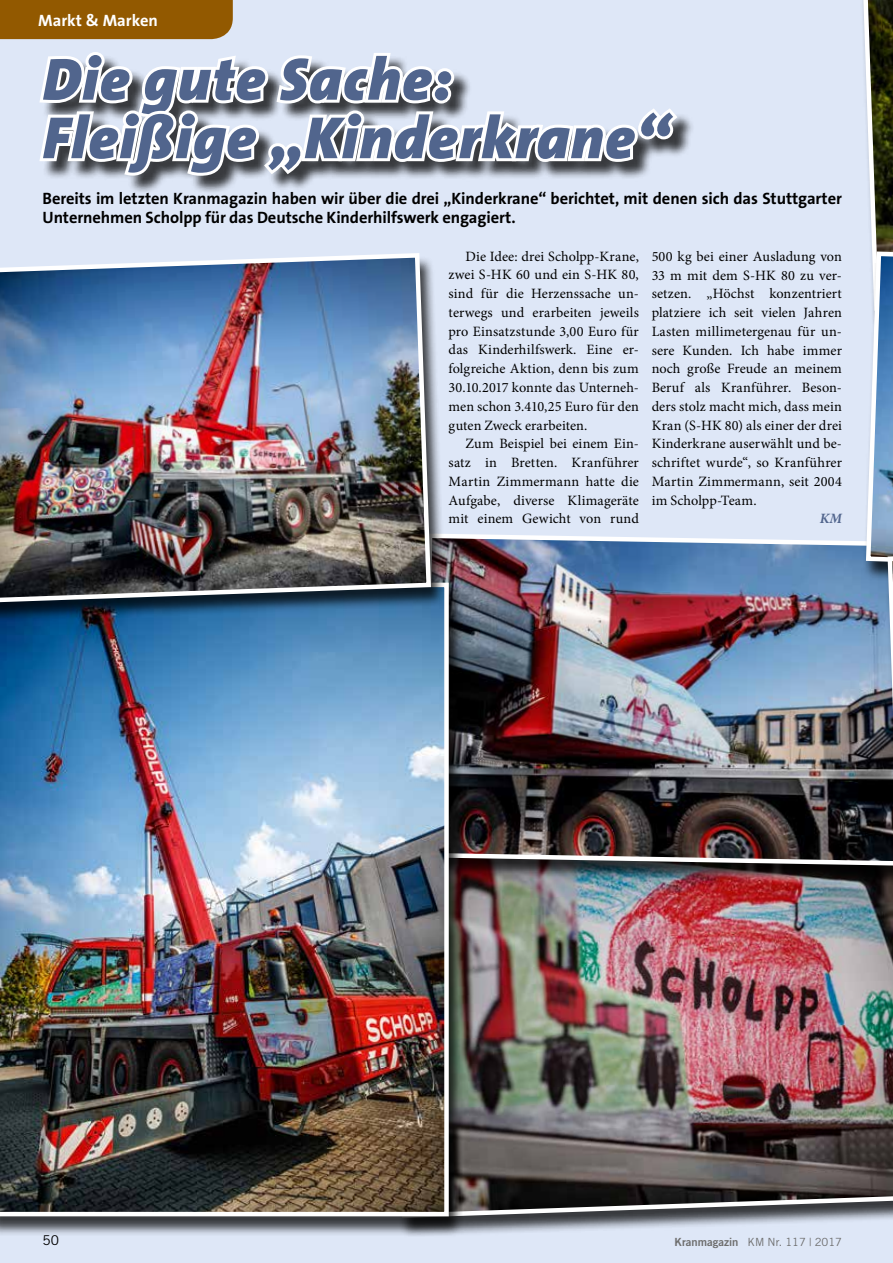
<style>
.page{position:relative;width:893px;height:1263px;background:#dee7f7}
.page>*{position:absolute;margin:0;border:0;box-sizing:border-box;transform-origin:0 0}
.t1{font:italic 900 60px/58.5px "The Sans B9";letter-spacing:.02em;color:#51658d}
.t2{font:700 16.5px/18.8px "The Sans B7";letter-spacing:-.005em;color:#000}
.t3{font:700 16.5px "The Sans B7";color:#fff}
.t4{font:14.25px/18.8px "Minion Pro";letter-spacing:.005em;color:#000;text-align:justify}
.t5{font:italic 700 14.25px "Minion Pro";color:#51658d}
.t6{font:13.5px "Trade Gothic";color:#000}
.t7{font:11.25px "Trade Gothic";color:#6e6e6e}
.s1{font-family:"Trade Gothic Bold Two"}
</style>
<div class="page">
<div style="left:0;top:0;width:233px;height:39px;background:#925900"></div>
<div style="left:42px;top:54px;width:653px;height:140px;background:#000;opacity:.75"></div>
<svg style="left:39px;top:52px;width:643px;height:127px"></svg>
<div style="left:386px;top:832px;width:507px;height:406px;background:#000;opacity:.75"></div>
<img style="left:464px;top:886px;width:429px;height:334px">
<div style="left:419px;top:536px;width:474px;height:350px;background:#000;opacity:.75"></div>
<img style="left:446px;top:534px;width:439px;height:334px">
<div style="left:885px;top:543px;width:8px;height:337px;background:#000;opacity:.75"></div>
<img style="left:860px;top:0;width:33px;height:862px">
<div style="left:0;top:585px;width:464px;height:652px;background:#000;opacity:.75"></div>
<img style="left:0;top:583px;width:449px;height:633px">
<div style="left:0;top:255px;width:446px;height:368px;background:#000;opacity:.75"></div>
<img style="left:0;top:253px;width:433px;height:352px">
<p class="t3" style="left:38px;top:11px;width:121px">Markt &amp; Marken</p>
<h1 class="t1" style="left:43px;top:52px;width:628px">Die gute Sache:<br>Fleißige „Kinderkrane“</h1>
<p class="t2" style="left:43px;top:190px;width:801px">Bereits im letzten Kranmagazin haben wir über die drei „Kinderkrane“ berichtet, mit denen sich das Stuttgarter<br>Unternehmen Scholpp für das Deutsche Kinderhilfswerk engagiert.</p>
<p class="t4" style="left:449px;top:247px;width:192px;text-indent:17px">Die Idee: drei Scholpp-Krane, zwei S-HK 60 und ein S-HK 80, sind für die Herzenssache un&shy;terwegs und erarbeiten jeweils pro Einsatzstunde 3,00 Euro für das Kinderhilfswerk. Eine er&shy;folgreiche Aktion, denn bis zum 30.10.2017 konnte das Unterneh&shy;men schon 3.410,25 Euro für den guten Zweck erarbeiten.</p>
<p class="t4" style="left:449px;top:434px;width:192px;text-indent:17px">Zum Beispiel bei einem Ein&shy;satz in Bretten. Kranführer Martin Zimmermann hatte die Aufgabe, diverse Klimageräte mit einem Gewicht von rund</p>
<p class="t4" style="left:652px;top:247px;width:192px">500 kg bei einer Ausladung von 33 m mit dem S-HK 80 zu ver&shy;setzen. „Höchst konzentriert platziere ich seit vielen Jahren Lasten millimetergenau für un&shy;sere Kunden. Ich habe immer noch große Freude an meinem Beruf als Kranführer. Beson&shy;ders stolz macht mich, dass mein Kran (S-HK 80) als einer der drei Kinderkrane auserwählt und be&shy;schriftet wurde“, so Kranführer Martin Zimmermann, seit 2004 im Scholpp-Team.</p>
<p class="t5" style="left:820px;top:510px;width:24px">KM</p>
<p class="t6" style="left:43px;top:1232px;width:18px">50</p>
<p class="t7" style="left:675px;top:1235px;width:169px"><span class="s1">Kranmagazin</span> KM Nr. 117 | 2017</p>
</div>
